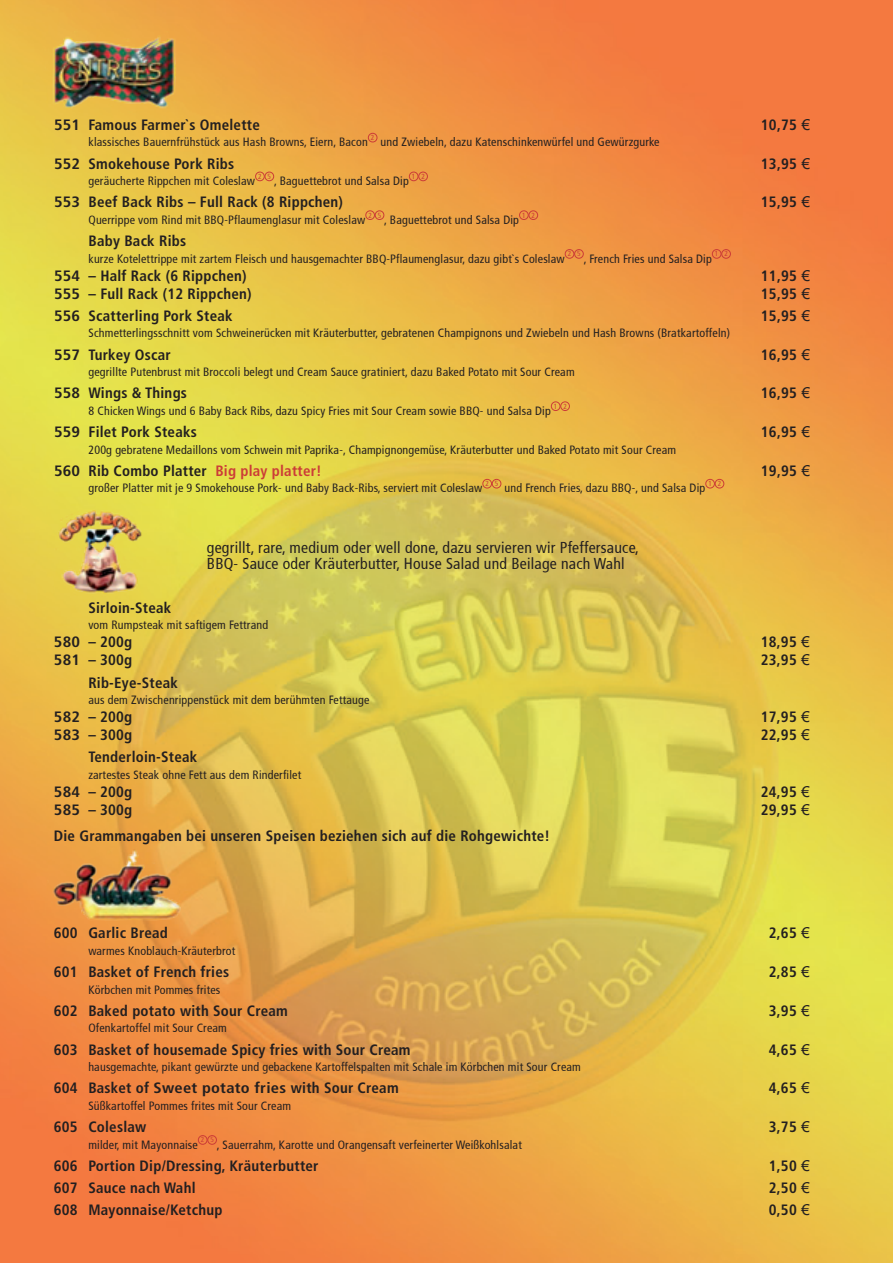
<style>
.page{position:relative;width:893px;height:1263px;background:#fff}
.page>*{position:absolute;margin:0;border:0;box-sizing:border-box;transform-origin:0 0}
.t1{font:condensed 15.75px/16.5px "Frutiger";letter-spacing:.015em;color:#231f20}
.t2{font:700 condensed 15px "Frutiger";letter-spacing:.015em;color:#231f20}
.t3{font:700 condensed 15px "Frutiger";letter-spacing:.015em;color:#231f20;scale:1.1 1}
.t4{font:condensed 12px "Frutiger";letter-spacing:.015em;color:#231f20}
.t5{font:condensed 7.35px "Frutiger";color:#cc3c37}
.s1{font-family:"Arial";font-weight:400;font-stretch:normal}
.s2{color:#cc3c37}
</style>
<div class="page">
<img style="left:1px;top:0;width:892px;height:1263px">
<img style="left:0;top:0;width:1px;height:1263px">
<div style="left:368px;top:133px;width:9px;height:9px;border:1px solid #cc3c37;border-radius:50%"></div>
<div style="left:255px;top:172px;width:10px;height:9px;border:1px solid #cc3c37;border-radius:50%"></div>
<div style="left:265px;top:172px;width:9px;height:9px;border:1px solid #cc3c37;border-radius:50%"></div>
<div style="left:409px;top:172px;width:9px;height:9px;border:1px solid #cc3c37;border-radius:50%"></div>
<div style="left:418px;top:172px;width:10px;height:9px;border:1px solid #cc3c37;border-radius:50%"></div>
<div style="left:365px;top:210px;width:10px;height:10px;border:1px solid #cc3c37;border-radius:50%"></div>
<div style="left:375px;top:210px;width:9px;height:10px;border:1px solid #cc3c37;border-radius:50%"></div>
<div style="left:519px;top:210px;width:10px;height:10px;border:1px solid #cc3c37;border-radius:50%"></div>
<div style="left:529px;top:210px;width:9px;height:10px;border:1px solid #cc3c37;border-radius:50%"></div>
<div style="left:565px;top:249px;width:9px;height:10px;border:1px solid #cc3c37;border-radius:50%"></div>
<div style="left:574px;top:249px;width:10px;height:10px;border:1px solid #cc3c37;border-radius:50%"></div>
<div style="left:712px;top:249px;width:9px;height:10px;border:1px solid #cc3c37;border-radius:50%"></div>
<div style="left:721px;top:249px;width:10px;height:10px;border:1px solid #cc3c37;border-radius:50%"></div>
<div style="left:551px;top:401px;width:9px;height:10px;border:1px solid #cc3c37;border-radius:50%"></div>
<div style="left:560px;top:401px;width:10px;height:10px;border:1px solid #cc3c37;border-radius:50%"></div>
<div style="left:482px;top:479px;width:10px;height:9px;border:1px solid #cc3c37;border-radius:50%"></div>
<div style="left:492px;top:479px;width:9px;height:9px;border:1px solid #cc3c37;border-radius:50%"></div>
<div style="left:705px;top:479px;width:10px;height:9px;border:1px solid #cc3c37;border-radius:50%"></div>
<div style="left:715px;top:479px;width:9px;height:9px;border:1px solid #cc3c37;border-radius:50%"></div>
<img style="left:45px;top:32px;width:140px;height:85px">
<img style="left:53px;top:502px;width:92px;height:97px">
<div style="left:198px;top:1135px;width:9px;height:9px;border:1px solid #cc3c37;border-radius:50%"></div>
<div style="left:207px;top:1135px;width:10px;height:9px;border:1px solid #cc3c37;border-radius:50%"></div>
<img style="left:47px;top:848px;width:141px;height:77px">
<p class="t3" style="left:54px;top:116px;width:189px">551 Famous Farmer`s Omelette</p>
<p class="t2" style="left:761px;top:116px;width:51px">10,75 <span class="s1">€</span></p>
<p class="t4" style="left:88px;top:135px;width:281px">klassisches Bauernfrühstück aus Hash Browns, Eiern, Bacon</p>
<p class="t5" style="left:371px;top:133px;width:5px">2</p>
<p class="t4" style="left:380px;top:135px;width:281px">und Zwiebeln, dazu Katenschinkenwürfel und Gewürzgurke</p>
<p class="t3" style="left:54px;top:154px;width:165px">552 Smokehouse Pork Ribs</p>
<p class="t2" style="left:761px;top:154px;width:51px">13,95 <span class="s1">€</span></p>
<p class="t4" style="left:88px;top:174px;width:168px">geräucherte Rippchen mit Coleslaw</p>
<p class="t5" style="left:258px;top:172px;width:14px">2 5</p>
<p class="t4" style="left:274px;top:174px;width:136px">, Baguettebrot und Salsa Dip</p>
<p class="t5" style="left:412px;top:172px;width:14px">1 2</p>
<p class="t3" style="left:54px;top:193px;width:264px">553 Beef Back Ribs – Full Rack (8 Rippchen)</p>
<p class="t2" style="left:761px;top:193px;width:51px">15,95 <span class="s1">€</span></p>
<p class="t4" style="left:88px;top:213px;width:278px">Querrippe vom Rind mit BBQ-Pflaumenglasur mit Coleslaw</p>
<p class="t5" style="left:368px;top:211px;width:14px">2 5</p>
<p class="t4" style="left:384px;top:213px;width:136px">, Baguettebrot und Salsa Dip</p>
<p class="t5" style="left:522px;top:211px;width:14px">1 2</p>
<p class="t2" style="left:88px;top:232px;width:99px">Baby Back Ribs</p>
<p class="t4" style="left:88px;top:251px;width:478px">kurze Kotelettrippe mit zartem Fleisch und hausgemachter BBQ-Pflaumenglasur, dazu gibt`s Coleslaw</p>
<p class="t5" style="left:568px;top:250px;width:14px">2 5</p>
<p class="t4" style="left:584px;top:251px;width:130px">, French Fries und Salsa Dip</p>
<p class="t5" style="left:715px;top:250px;width:14px">1 2</p>
<p class="t3" style="left:54px;top:266px;width:177px">554 – Half Rack (6 Rippchen)</p>
<p class="t2" style="left:761px;top:266px;width:51px">11,95 <span class="s1">€</span></p>
<p class="t3" style="left:54px;top:284px;width:181px">555 – Full Rack (12 Rippchen)</p>
<p class="t2" style="left:761px;top:284px;width:51px">15,95 <span class="s1">€</span></p>
<p class="t3" style="left:54px;top:307px;width:164px">556 Scatterling Pork Steak</p>
<p class="t2" style="left:761px;top:307px;width:51px">15,95 <span class="s1">€</span></p>
<p class="t4" style="left:88px;top:326px;width:643px">Schmetterlingsschnitt vom Schweinerücken mit Kräuterbutter, gebratenen Champignons und Zwiebeln und Hash Browns (Bratkartoffeln)</p>
<p class="t3" style="left:54px;top:345px;width:108px">557 Turkey Oscar</p>
<p class="t2" style="left:761px;top:345px;width:51px">16,95 <span class="s1">€</span></p>
<p class="t4" style="left:88px;top:365px;width:488px">gegrillte Putenbrust mit Broccoli belegt und Cream Sauce gratiniert, dazu Baked Potato mit Sour Cream</p>
<p class="t3" style="left:54px;top:384px;width:122px">558 Wings &amp; Things</p>
<p class="t2" style="left:761px;top:384px;width:51px">16,95 <span class="s1">€</span></p>
<p class="t4" style="left:88px;top:404px;width:464px">8 Chicken Wings und 6 Baby Back Ribs, dazu Spicy Fries mit Sour Cream sowie BBQ- und Salsa Dip</p>
<p class="t5" style="left:554px;top:402px;width:14px">1 2</p>
<p class="t3" style="left:54px;top:423px;width:131px">559 Filet Pork Steaks</p>
<p class="t2" style="left:761px;top:423px;width:51px">16,95 <span class="s1">€</span></p>
<p class="t4" style="left:88px;top:442px;width:589px">200g gebratene Medaillons vom Schwein mit Paprika-, Champignongemüse, Kräuterbutter und Baked Potato mit Sour Cream</p>
<p class="t3" style="left:54px;top:462px;width:245px">560 Rib Combo Platter <span class="s2">Big play platter!</span></p>
<p class="t2" style="left:761px;top:462px;width:51px">19,95 <span class="s1">€</span></p>
<p class="t4" style="left:88px;top:481px;width:395px">großer Platter mit je 9 Smokehouse Pork- und Baby Back-Ribs, serviert mit Coleslaw</p>
<p class="t5" style="left:485px;top:479px;width:14px">2 5</p>
<p class="t4" style="left:504px;top:481px;width:202px">und French Fries, dazu BBQ-, und Salsa Dip</p>
<p class="t5" style="left:708px;top:479px;width:14px">1 2</p>
<h1 class="t1" style="left:207px;top:539px;width:434px">gegrillt, rare, medium oder well done, dazu servieren wir Pfeffersauce,<br>BBQ- Sauce oder Kräuterbutter, House Salad und Beilage nach Wahl</h1>
<p class="t2" style="left:88px;top:599px;width:85px">Sirloin-Steak</p>
<p class="t4" style="left:88px;top:618px;width:181px">vom Rumpsteak mit saftigem Fettrand</p>
<p class="t3" style="left:54px;top:633px;width:73px">580 – 200g</p>
<p class="t2" style="left:761px;top:633px;width:51px">18,95 <span class="s1">€</span></p>
<p class="t3" style="left:54px;top:651px;width:73px">581 – 300g</p>
<p class="t2" style="left:761px;top:651px;width:51px">23,95 <span class="s1">€</span></p>
<p class="t2" style="left:88px;top:673px;width:91px">Rib-Eye-Steak</p>
<p class="t4" style="left:88px;top:693px;width:283px">aus dem Zwischenrippenstück mit dem berühmten Fettauge</p>
<p class="t3" style="left:54px;top:708px;width:73px">582 – 200g</p>
<p class="t2" style="left:761px;top:708px;width:51px">17,95 <span class="s1">€</span></p>
<p class="t3" style="left:54px;top:726px;width:73px">583 – 300g</p>
<p class="t2" style="left:761px;top:726px;width:51px">22,95 <span class="s1">€</span></p>
<p class="t2" style="left:88px;top:748px;width:111px">Tenderloin-Steak</p>
<p class="t4" style="left:88px;top:768px;width:214px">zartestes Steak ohne Fett aus dem Rinderfilet</p>
<p class="t3" style="left:54px;top:783px;width:73px">584 – 200g</p>
<p class="t2" style="left:761px;top:783px;width:51px">24,95 <span class="s1">€</span></p>
<p class="t3" style="left:54px;top:801px;width:73px">585 – 300g</p>
<p class="t2" style="left:761px;top:801px;width:51px">29,95 <span class="s1">€</span></p>
<p class="t2" style="left:54px;top:827px;width:498px">Die Grammangaben bei unseren Speisen beziehen sich auf die Rohgewichte!</p>
<p class="t2" style="left:54px;top:924px;width:116px">600 Garlic Bread</p>
<p class="t2" style="left:769px;top:924px;width:43px">2,65 <span class="s1">€</span></p>
<p class="t4" style="left:88px;top:944px;width:149px">warmes Knoblauch-Kräuterbrot</p>
<p class="t2" style="left:54px;top:963px;width:177px">601 Basket of French fries</p>
<p class="t2" style="left:769px;top:963px;width:43px">2,85 <span class="s1">€</span></p>
<p class="t4" style="left:88px;top:982px;width:133px">Körbchen mit Pommes frites</p>
<p class="t2" style="left:54px;top:1002px;width:235px">602 Baked potato with Sour Cream</p>
<p class="t2" style="left:769px;top:1002px;width:43px">3,95 <span class="s1">€</span></p>
<p class="t4" style="left:88px;top:1021px;width:140px">Ofenkartoffel mit Sour Cream</p>
<p class="t2" style="left:54px;top:1040px;width:358px">603 Basket of housemade Spicy fries with Sour Cream</p>
<p class="t2" style="left:769px;top:1040px;width:43px">4,65 <span class="s1">€</span></p>
<p class="t4" style="left:88px;top:1060px;width:494px">hausgemachte, pikant gewürzte und gebackene Kartoffelspalten mit Schale im Körbchen mit Sour Cream</p>
<p class="t2" style="left:54px;top:1079px;width:346px">604 Basket of Sweet potato fries with Sour Cream</p>
<p class="t2" style="left:769px;top:1079px;width:43px">4,65 <span class="s1">€</span></p>
<p class="t4" style="left:88px;top:1099px;width:204px">Süßkartoffel Pommes frites mit Sour Cream</p>
<p class="t2" style="left:54px;top:1118px;width:94px">605 Coleslaw</p>
<p class="t2" style="left:769px;top:1118px;width:43px">3,75 <span class="s1">€</span></p>
<p class="t4" style="left:88px;top:1137px;width:111px">milder, mit Mayonnaise</p>
<p class="t5" style="left:201px;top:1136px;width:14px">2 5</p>
<p class="t4" style="left:217px;top:1137px;width:307px">, Sauerrahm, Karotte und Orangensaft verfeinerter Weißkohlsalat</p>
<p class="t2" style="left:54px;top:1157px;width:266px">606 Portion Dip/Dressing, Kräuterbutter</p>
<p class="t2" style="left:769px;top:1157px;width:43px">1,50 <span class="s1">€</span></p>
<p class="t2" style="left:54px;top:1179px;width:143px">607 Sauce nach Wahl</p>
<p class="t2" style="left:769px;top:1179px;width:43px">2,50 <span class="s1">€</span></p>
<p class="t2" style="left:54px;top:1201px;width:170px">608 Mayonnaise/Ketchup</p>
<p class="t2" style="left:769px;top:1201px;width:43px">0,50 <span class="s1">€</span></p>
</div>
